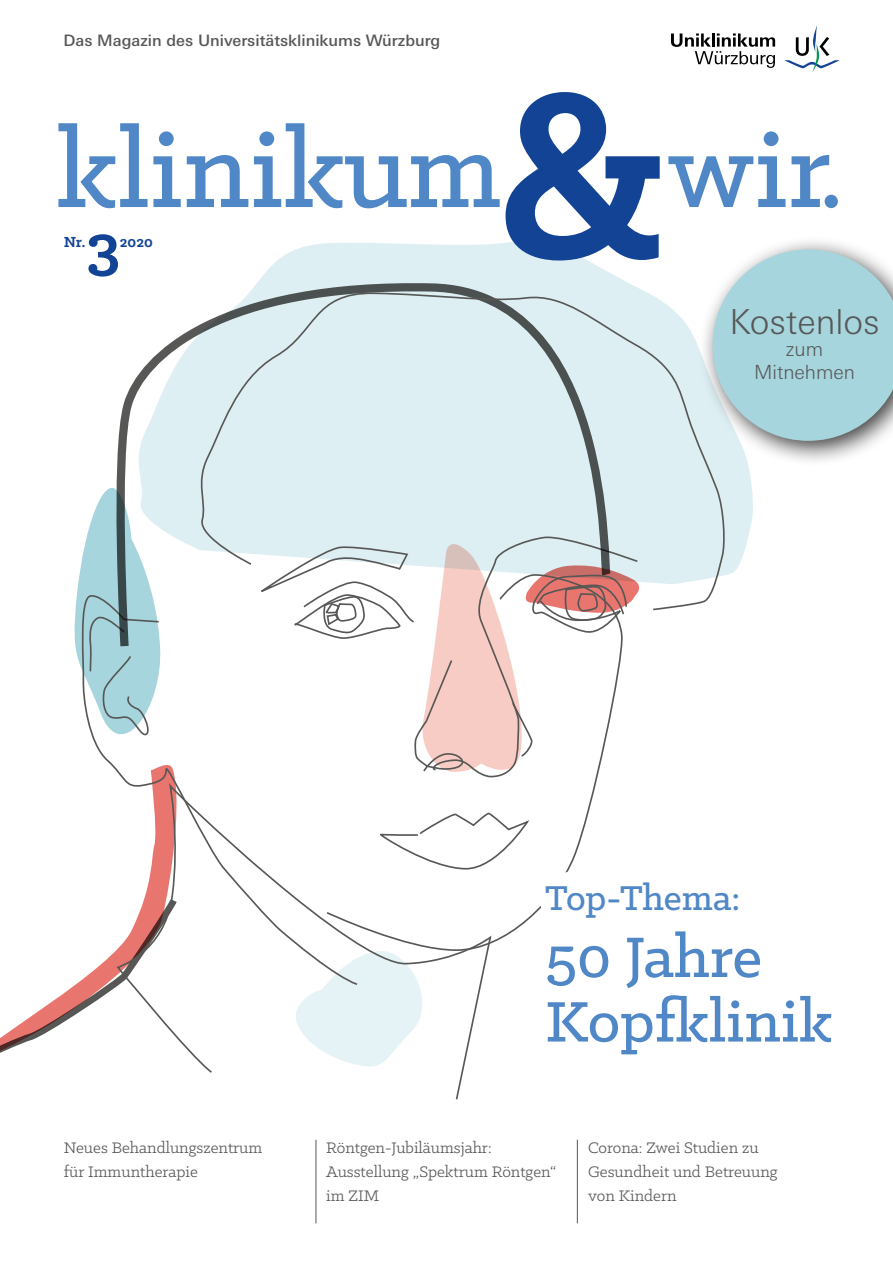
<style>
.page{position:relative;width:893px;height:1263px;background:#fff}
.page>*{position:absolute;margin:0;border:0;box-sizing:border-box;transform-origin:0 0}
.t1{font:500 118.5px "Klinic Slab";color:#5087c6}
.t2{font:700 67.5px "Klinic Slab";color:#134395}
.t3{font:500 64.5px/64.5px "Klinic Slab";color:#5087c6}
.t4{font:500 39px "Klinic Slab";color:#5087c6}
.t5{font:300 34.5px "Univers Next Pro";color:#575756}
.t6{font:300 19.5px/22.5px "Univers Next Pro";color:#575756;text-align:center}
.t7{font:17.25px/24px "Klinic Slab";color:#575756}
.t8{font:700 16.5px "Klinic Slab";color:#134395}
.t9{font:500 15.75px "Univers Next Pro";color:#575756}
.s1{font-weight:700;font-size:266.55px;color:#134395}
</style>
<div class="page">
<svg style="left:264px;top:241px;width:489px;height:334px;fill:#deeff3"></svg>
<svg style="left:113px;top:765px;width:65px;height:21px"></svg>
<svg style="left:0;top:950px;width:116px;height:103px"></svg>
<svg style="left:74px;top:493px;width:89px;height:274px"></svg>
<svg style="left:104px;top:274px;width:514px;height:374px"></svg>
<svg style="left:195px;top:291px;width:531px;height:320px;background:#dae9ed"></svg>
<svg style="left:116px;top:786px;width:376px;height:314px"></svg>
<svg style="left:671px;top:33px;width:104px;height:35px"></svg>
<svg style="left:784px;top:26px;width:56px;height:46px"></svg>
<hr style="left:316px;top:1140px;width:1px;height:83px;background:#575756">
<hr style="left:577px;top:1140px;width:1px;height:83px;background:#575756">
<div style="left:698px;top:235px;width:195px;height:232px;background:#000;opacity:.75"></div>
<svg style="left:713px;top:249px;width:180px;height:192px;background:#afd5dc"></svg>
<svg style="left:379px;top:813px;width:196px;height:99px"></svg>
<svg style="left:260px;top:534px;width:385px;height:239px"></svg>
<p class="t9" style="left:64px;top:31px;width:378px">Das Magazin des Universitätsklinikums Würzburg</p>
<h1 class="t1" style="left:56px;top:94px;width:789px">klinikum<span class="s1">&amp;</span>wir.</h1>
<h2 class="t2" style="left:86px;top:202px;width:35px">3</h2>
<p class="t8" style="left:64px;top:231px;width:91px">Nr. 2020</p>
<h3 class="t5" style="left:729px;top:301px;width:152px">Kostenlos</h3>
<p class="t6" style="left:754px;top:338px;width:103px">zum<br>Mitnehmen</p>
<h3 class="t4" style="left:545px;top:872px;width:196px">Top-Thema:</h3>
<h3 class="t3" style="left:545px;top:923px;width:289px">50 Jahre<br>Kopfklinik</h3>
<p class="t7" style="left:326px;top:1135px;width:232px">Röntgen-Jubiläumsjahr:<br>Ausstellung „Spektrum Röntgen“ im ZIM</p>
<p class="t7" style="left:64px;top:1135px;width:200px">Neues Behandlungszentrum für Immuntherapie</p>
<p class="t7" style="left:588px;top:1135px;width:191px">Corona: Zwei Studien zu<br>Gesundheit und Betreuung von Kindern</p>
</div>
